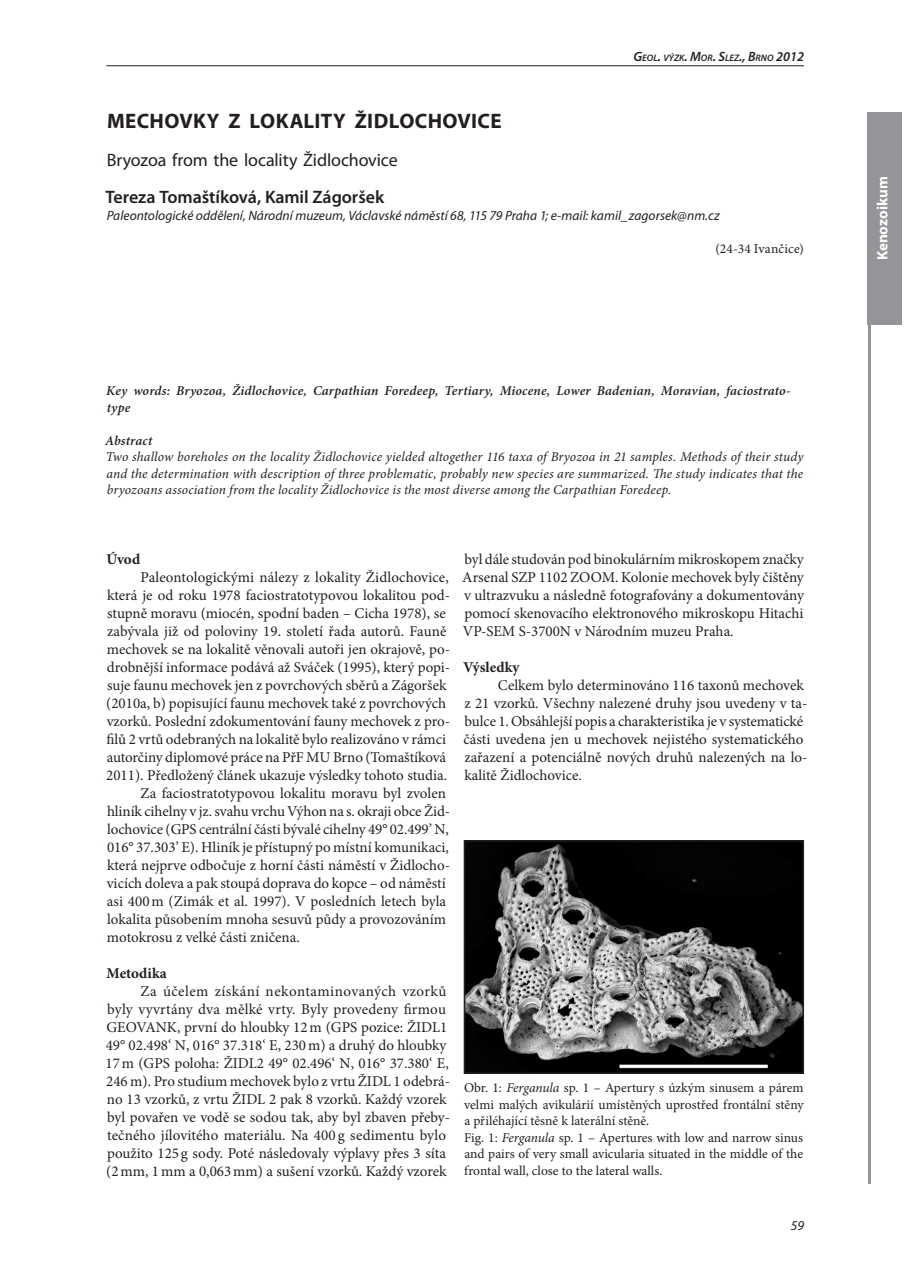
<style>
.page{position:relative;width:911px;height:1275px;background:#fff}
.page>*{position:absolute;margin:0;border:0;box-sizing:border-box;transform-origin:0 0}
.t1{font:700 21px "Myriad Pro";letter-spacing:.02em;color:#231f20}
.t2{font:18px "Myriad Pro";letter-spacing:-.005em;color:#231f20}
.t3{font:600 18px "Myriad Pro";letter-spacing:-.005em;color:#231f20}
.t4{font:15px/18px "Minion Pro";color:#231f20}
.t5{font:700 15px "Minion Pro";color:#231f20}
.t6{font:700 15px "Myriad Pro";color:#fff}
.t7{font:italic 13.5px/16.5px "Minion Pro";letter-spacing:.01em;color:#231f20;text-align:justify}
.t8{font:13.5px/16.5px "Minion Pro";color:#231f20}
.t9{font:italic 600 13.5px/16.5px "Minion Pro";letter-spacing:.01em;color:#231f20}
.t10{font:italic 13.5px "Myriad Pro";color:#231f20}
.t11{font:italic 600 9.45px "Myriad Pro";color:#231f20}
.s1{font-size:13.5px}
.s2{font-style:italic}
</style>
<div class="page">
<hr style="left:867px;top:112px;width:3px;height:1072px;background:#939598">
<hr style="left:106px;top:65px;width:698px;height:1px;background:#231f20">
<img style="left:466px;top:843px;width:335px;height:228px">
<div style="left:463px;top:840px;width:341px;height:234px;border:2px solid #231f20"></div>
<div style="left:867px;top:112px;width:34px;height:213px;background:#939598"></div>
<p class="t11" style="left:633px;top:54px;width:172px"><span class="s1">G</span>EOL<span class="s1">.</span> VÝZK<span class="s1">. M</span>OR<span class="s1">. S</span>LEZ<span class="s1">., B</span>RNO <span class="s1">2012</span></p>
<h1 class="t1" style="left:107px;top:113px;width:396px">MECHOVKY Z LOKALITY ŽIDLOCHOVICE</h1>
<p class="t2" style="left:107px;top:153px;width:292px">Bryozoa from the locality Židlochovice</p>
<p class="t3" style="left:105px;top:191px;width:280px">Tereza Tomaštíková, Kamil Zágoršek</p>
<p class="t10" style="left:107px;top:210px;width:614px">Paleontologické oddělení, Národní muzeum, Václavské náměstí 68, 115 79 Praha 1; e-mail: kamil_zagorsek@nm.cz</p>
<p class="t8" style="left:715px;top:241px;width:90px">(24-34 Ivančice)</p>
<p class="t9" style="left:106px;top:384px;width:686px">Key words: Bryozoa, Židlochovice, Carpathian Foredeep, Tertiary, Miocene, Lower Badenian, Moravian, faciostrato&shy;type</p>
<p class="t9" style="left:105px;top:433px;width:49px">Abstract</p>
<p class="t7" style="left:106px;top:450px;width:699px">Two shallow boreholes on the locality Židlochovice yielded altogether 116 taxa of Bryozoa in 21 samples. Methods of their study and the determination with description of three problematic, probably new species are summarized. The study indicates that the bryozoans association from the locality Židlochovice is the most diverse among the Carpathian Foredeep.</p>
<p class="t5" style="left:106px;top:553px;width:35px">Úvod</p>
<p class="t4" style="left:140px;top:569px;width:310px">Paleontologickými nálezy z lokality Židlochovice,</p>
<p class="t4" style="left:107px;top:587px;width:344px">která je od roku 1978 faciostratotypovou lokalitou pod-</p>
<p class="t4" style="left:107px;top:605px;width:340px">stupně moravu (miocén, spodní baden – Cicha 1978), se</p>
<p class="t4" style="left:107px;top:623px;width:341px">zabývala již od poloviny 19. století řada autorů. Fauně</p>
<p class="t4" style="left:107px;top:641px;width:345px">mechovek se na lokalitě věnovali autoři jen okrajově, po-</p>
<p class="t4" style="left:107px;top:659px;width:345px">drobnější informace podává až Sváček (1995), který popi-</p>
<p class="t4" style="left:107px;top:677px;width:341px">suje faunu mechovek jen z povrchových sběrů a Zágoršek</p>
<p class="t4" style="left:106px;top:695px;width:341px">(2010a, b) popisující faunu mechovek také z povrchových</p>
<p class="t4" style="left:107px;top:713px;width:345px">vzorků. Poslední zdokumentování fauny mechovek z pro-</p>
<p class="t4" style="left:106px;top:731px;width:341px">filů 2 vrtů odebraných na lokalitě bylo realizováno v rámci</p>
<p class="t4" style="left:107px;top:749px;width:341px">autorčiny diplomové práce na PřF MU Brno (Tomaštíková</p>
<p class="t4" style="left:106px;top:767px;width:342px">2011). Předložený článek ukazuje výsledky tohoto studia.</p>
<p class="t4" style="left:140px;top:785px;width:307px">Za faciostratotypovou lokalitu moravu byl zvolen</p>
<p class="t4" style="left:107px;top:803px;width:344px">hliník cihelny v jz. svahu vrchu Výhon na s. okraji obce Žid-</p>
<p class="t4" style="left:107px;top:821px;width:343px">lochovice (GPS centrální části bývalé cihelny 49° 02.499’ N,</p>
<p class="t4" style="left:107px;top:839px;width:343px">016° 37.303’ E). Hliník je přístupný po místní komunikaci,</p>
<p class="t4" style="left:107px;top:857px;width:344px">která nejprve odbočuje z horní části náměstí v Židlocho-</p>
<p class="t4" style="left:107px;top:875px;width:340px">vicích doleva a pak stoupá doprava do kopce – od náměstí</p>
<p class="t4" style="left:107px;top:893px;width:341px">asi 400 m (Zimák et al. 1997). V posledních letech byla</p>
<p class="t4" style="left:107px;top:911px;width:340px">lokalita působením mnoha sesuvů půdy a provozováním</p>
<p class="t4" style="left:107px;top:929px;width:194px">motokrosu z velké části zničena.</p>
<p class="t5" style="left:107px;top:967px;width:62px">Metodika</p>
<p class="t4" style="left:105px;top:983px;width:346px;text-indent:35px">Za účelem získání nekontaminovaných vzorků byly vyvrtány dva mělké vrty. Byly provedeny firmou GEOVANK, první do hloubky 12 m (GPS pozice: ŽIDL1<br>49° 02.498‘ N, 016° 37.318‘ E, 230 m) a druhý do hloubky 17 m (GPS poloha: ŽIDL2 49° 02.496‘ N, 016° 37.380‘ E, 246 m). Pro studium mechovek bylo z vrtu ŽIDL 1 odebrá&shy;no 13 vzorků, z vrtu ŽIDL 2 pak 8 vzorků. Každý vzorek byl povařen ve vodě se sodou tak, aby byl zbaven přeby&shy;tečného jílovitého materiálu. Na 400 g sedimentu bylo použito 125 g sody. Poté následovaly výplavy přes 3 síta (2 mm, 1 mm a 0,063 mm) a sušení vzorků. Každý vzorek</p>
<p class="t4" style="left:462px;top:551px;width:343px;text-align:justify">byl dále studován pod binokulárním mikroskopem značky Arsenal SZP 1102 ZOOM. Kolonie mechovek byly čištěny v ultrazvuku a následně fotografovány a dokumentovány pomocí skenovacího elektronového mikroskopu Hitachi VP-SEM S-3700N v Národním muzeu Praha.</p>
<p class="t5" style="left:463px;top:661px;width:58px">Výsledky</p>
<p class="t4" style="left:463px;top:677px;width:345px;text-indent:34px">Celkem bylo determinováno 116 taxonů mechovek z 21 vzorků. Všechny nalezené druhy jsou uvedeny v ta&shy;bulce 1. Obsáhlejší popis a charakteristika je v systematické části uvedena jen u mechovek nejistého systematického zařazení a potenciálně nových druhů nalezených na lo&shy;kalitě Židlochovice.</p>
<p class="t8" style="left:464px;top:1081px;width:341px">Obr. 1: <span class="s2">Ferganula</span> sp. 1 – Apertury s úzkým sinusem a párem velmi malých avikulárií umístěných uprostřed frontální stěny a přiléhající těsně k laterální stěně.<br>Fig. 1: <span class="s2">Ferganula</span> sp. 1 – Apertures with low and narrow sinus and pairs of very small avicularia situated in the middle of the frontal wall, close to the lateral walls.</p>
<p class="t10" style="left:790px;top:1221px;width:15px">59</p>
<p class="t6" style="left:876px;top:260px;width:85px;rotate:-90deg">Kenozoikum</p>
</div>
